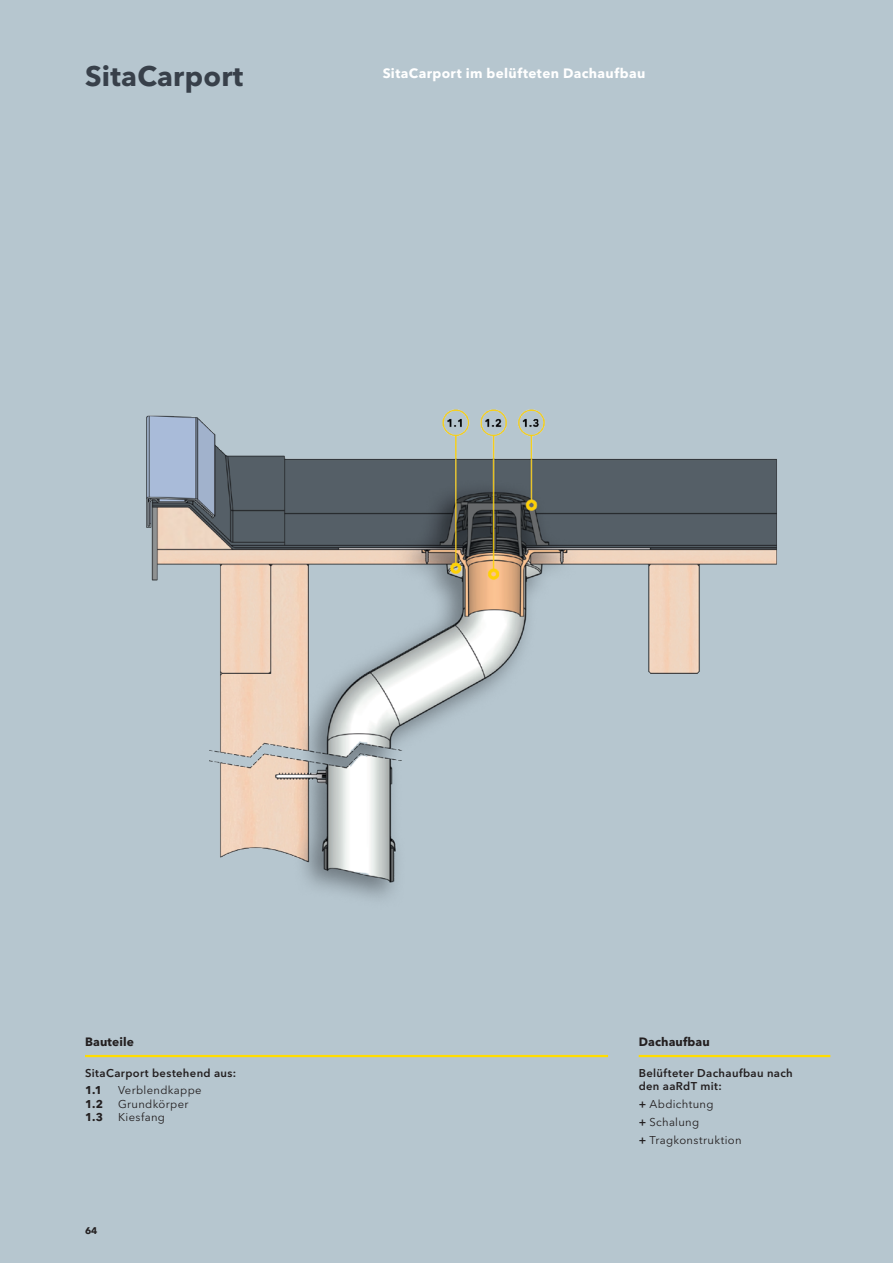
<style>
.page{position:relative;width:893px;height:1263px;background:#b6c6cf}
.page>*{position:absolute;margin:0;border:0;box-sizing:border-box;transform-origin:0 0}
.t1{font:700 28.05px "Avenir Next W1 G";letter-spacing:.01em;color:#38404a}
.t2{font:700 13.5px "Avenir Next W1 G";letter-spacing:.025em;color:#fff}
.t3{font:700 12px "Avenir Next W1 G";letter-spacing:.01em;color:#231f20}
.t4{font:11.25px/17.7px "Avenir Next W1 G";letter-spacing:.03em;color:#231f20}
.t5{font:600 11.25px/13.5px "Avenir Next W1 G";letter-spacing:.03em;color:#231f20}
.t6{font:700 11.25px "Avenir Next W1 G";color:#231f20}
.t7{font:700 9.6px "Avenir Next W1 G";color:#231f20}
.s1{font-weight:600}
</style>
<div class="page">
<img style="left:146px;top:409px;width:631px;height:489px">
<hr style="left:85px;top:1055px;width:523px;height:2px;background:#ffdc01">
<hr style="left:639px;top:1055px;width:191px;height:2px;background:#ffdc01">
<h1 class="t1" style="left:85px;top:59px;width:160px">SitaCarport</h1>
<p class="t2" style="left:383px;top:65px;width:264px">SitaCarport im belüfteten Dachaufbau</p>
<p class="t3" style="left:85px;top:1035px;width:50px">Bauteile</p>
<p class="t3" style="left:639px;top:1035px;width:73px">Dachaufbau</p>
<p class="t5" style="left:85px;top:1066px;width:153px">SitaCarport bestehend aus:</p>
<p class="t6" style="left:85px;top:1084px;width:19px">1.1</p>
<p class="t4" style="left:118px;top:1082px;width:85px">Verblendkappe</p>
<p class="t6" style="left:85px;top:1097px;width:20px">1.2</p>
<p class="t4" style="left:118px;top:1095px;width:72px">Grundkörper</p>
<p class="t6" style="left:85px;top:1111px;width:20px">1.3</p>
<p class="t4" style="left:118px;top:1109px;width:49px">Kiesfang</p>
<p class="t7" style="left:85px;top:1224px;width:14px">64</p>
<p class="t5" style="left:639px;top:1066px;width:156px">Belüfteter Dachaufbau nach den aaRdT mit:</p>
<p class="t4" style="left:639px;top:1095px;width:104px"><span class="s1">+</span> Abdichtung<br><span class="s1">+</span> Schalung<br><span class="s1">+</span> Tragkonstruktion</p>
</div>
